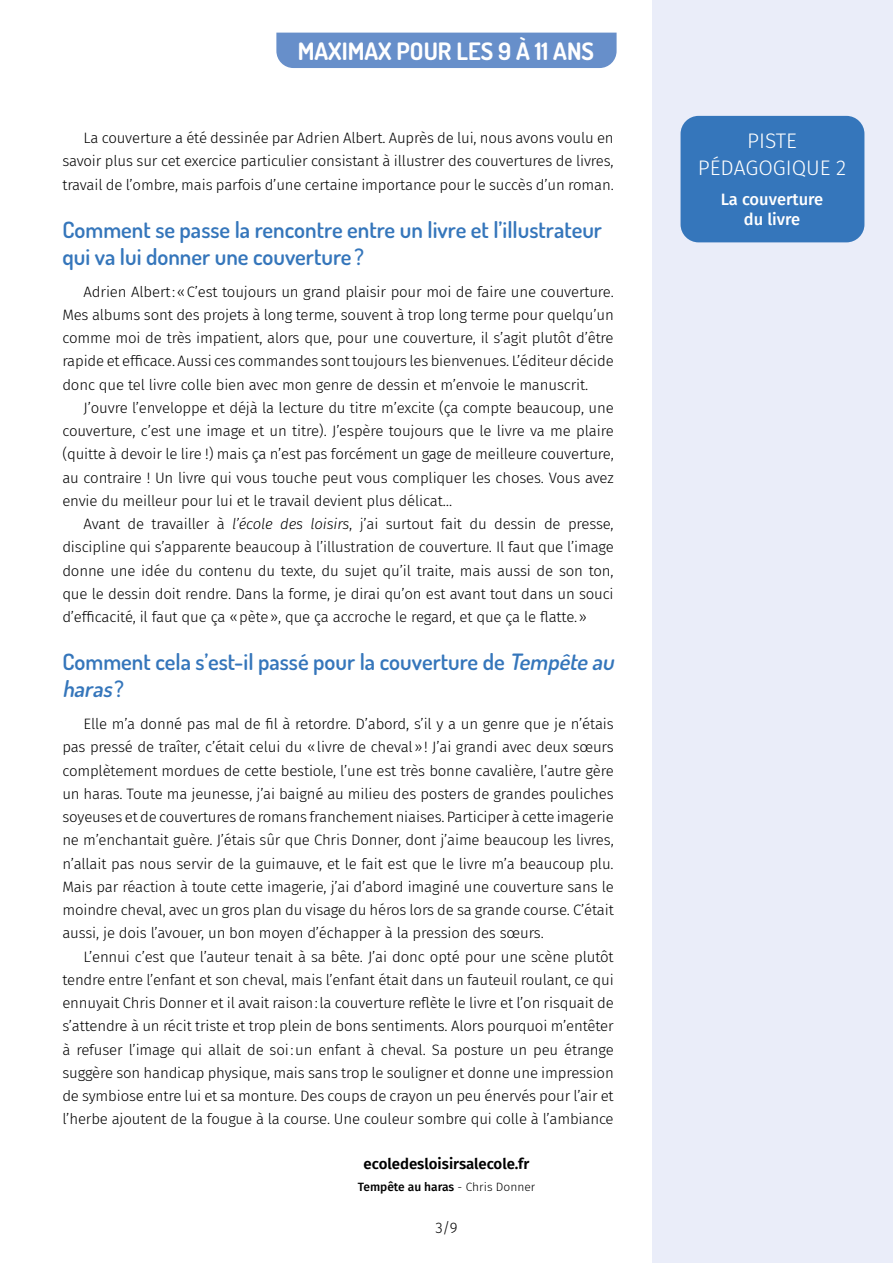
<style>
.page{position:relative;width:893px;height:1263px;background:#fff}
.page>*{position:absolute;margin:0;border:0;box-sizing:border-box;transform-origin:0 0}
.t1{font:700 24px "Dosis";color:#fff}
.t2{font:600 22.5px/27px "Dosis";color:#3576bb}
.t3{font:300 21px/27px "Fira Sans";color:#fff;text-align:center}
.t4{font:500 16.5px/19.8px "Fira Sans";color:#fff;text-align:center}
.t5{font:300 15px/23.2px "Fira Sans";letter-spacing:-.01em;color:#000;text-align:justify}
.t6{font:600 15px "Fira Sans";color:#000}
.t7{font:500 12px "Fira Sans";color:#000}
.s1{font-style:italic}
.s2{font-weight:300}
</style>
<div class="page">
<div style="left:652px;top:0;width:241px;height:1263px;background:#eaedf9"></div>
<div style="left:276px;top:33px;width:341px;height:35px;background:#678fca"></div>
<div style="left:680px;top:116px;width:184px;height:126px;background:#3576bb;border-radius:18px"></div>
<h1 class="t1" style="left:298px;top:35px;width:298px">MAXIMAX POUR LES 9 À 11 ANS</h1>
<p class="t5" style="left:62px;top:126px;width:553px;text-indent:21px">La couverture a été dessinée par Adrien Albert. Auprès de lui, nous avons voulu en savoir plus sur cet exercice particulier consistant à illustrer des couvertures de livres, travail de l’ombre, mais parfois d’une certaine importance pour le succès d’un roman.</p>
<h2 class="t2" style="left:62px;top:215px;width:541px">Comment se passe la rencontre entre un livre et l’illustrateur qui va lui donner une couverture ?</h2>
<p class="t5" style="left:62px;top:280px;width:553px;text-indent:21px">Adrien Albert:«C’est toujours un grand plaisir pour moi de faire une couverture.<br>Mes albums sont des projets à long terme, souvent à trop long terme pour quelqu’un comme moi de très impatient, alors que, pour une couverture, il s’agit plutôt d’être rapide et efficace. Aussi ces commandes sont toujours les bienvenues. L’éditeur décide donc que tel livre colle bien avec mon genre de dessin et m’envoie le manuscrit.</p>
<p class="t5" style="left:62px;top:396px;width:553px;text-indent:21px">J’ouvre l’enveloppe et déjà la lecture du titre m’excite (ça compte beaucoup, une couverture, c’est une image et un titre). J’espère toujours que le livre va me plaire (quitte à devoir le lire !) mais ça n’est pas forcément un gage de meilleure couverture, au contraire ! Un livre qui vous touche peut vous compliquer les choses. Vous avez envie du meilleur pour lui et le travail devient plus délicat…</p>
<p class="t5" style="left:62px;top:512px;width:553px;text-indent:21px">Avant de travailler à <span class="s1">l’école des loisirs</span>, j’ai surtout fait du dessin de presse, discipline qui s’apparente beaucoup à l’illustration de couverture. Il faut que l’image donne une idée du contenu du texte, du sujet qu’il traite, mais aussi de son ton, que le dessin doit rendre. Dans la forme, je dirai qu’on est avant tout dans un souci d’efficacité, il faut que ça «pète», que ça accroche le regard, et que ça le flatte.»</p>
<h2 class="t2" style="left:62px;top:648px;width:558px">Comment cela s’est-il passé pour la couverture de <span class="s1">Tempête au haras</span> ?</h2>
<p class="t5" style="left:62px;top:712px;width:553px;text-indent:21px">Elle m’a donné pas mal de fil à retordre. D’abord, s’il y a un genre que je n’étais pas pressé de traîter, c’était celui du «livre de cheval»! J’ai grandi avec deux sœurs complètement mordues de cette bestiole, l’une est très bonne cavalière, l’autre gère un haras. Toute ma jeunesse, j’ai baigné au milieu des posters de grandes pouliches soyeuses et de couvertures de romans franchement niaises. Participer à cette imagerie ne m’enchantait guère. J’étais sûr que Chris Donner, dont j’aime beaucoup les livres, n’allait pas nous servir de la guimauve, et le fait est que le livre m’a beaucoup plu.<br>Mais par réaction à toute cette imagerie, j’ai d’abord imaginé une couverture sans le moindre cheval, avec un gros plan du visage du héros lors de sa grande course. C’était aussi, je dois l’avouer, un bon moyen d’échapper à la pression des sœurs.</p>
<p class="t5" style="left:62px;top:945px;width:553px;text-indent:21px">L’ennui c’est que l’auteur tenait à sa bête. J’ai donc opté pour une scène plutôt tendre entre l’enfant et son cheval, mais l’enfant était dans un fauteuil roulant, ce qui ennuyait Chris Donner et il avait raison:la couverture reflète le livre et l’on risquait de s’attendre à un récit triste et trop plein de bons sentiments. Alors pourquoi m’entêter à refuser l’image qui allait de soi:un enfant à cheval. Sa posture un peu étrange suggère son handicap physique, mais sans trop le souligner et donne une impression de symbiose entre lui et sa monture. Des coups de crayon un peu énervés pour l’air et l’herbe ajoutent de la fougue à la course. Une couleur sombre qui colle à l’ambiance</p>
<p class="t6" style="left:364px;top:1151px;width:167px">ecoledesloisirsalecole.fr</p>
<p class="t7" style="left:358px;top:1177px;width:179px">Tempête au haras <span class="s2">- Chris Donner</span></p>
<p class="t5" style="left:435px;top:1216px;width:23px">3/9</p>
<h3 class="t3" style="left:698px;top:127px;width:150px">PISTE<br>PÉDAGOGIQUE 2</h3>
<p class="t4" style="left:721px;top:189px;width:104px">La couverture du livre</p>
</div>
